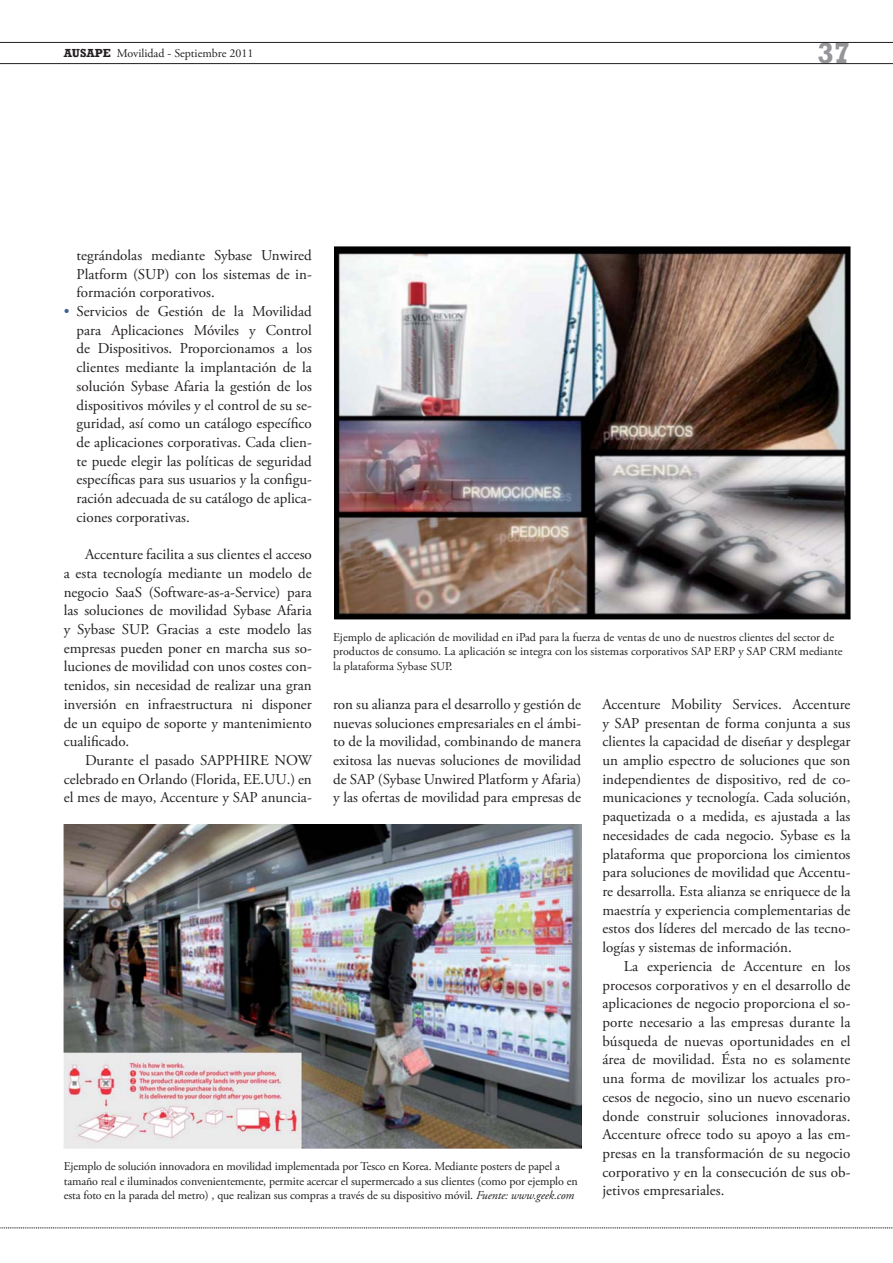
<style>
.page{position:relative;width:893px;height:1263px;background:#fff}
.page>*{position:absolute;margin:0;border:0;box-sizing:border-box;transform-origin:0 0}
.t1{font:700 30px "Rockwell";color:#939598}
.t2{font:15px/18.8px "Adobe Garamond Pro";color:#231f20;text-align:justify}
.t3{font:12px/14.4px "Adobe Garamond Pro";letter-spacing:-.01em;color:#231f20}
.s1{font-family:"Rockwell";font-weight:700}
.s2{color:#3b609b}
.s3{font-style:italic}
</style>
<div class="page">
<hr style="left:0;top:42px;width:893px;height:1px;background:#231f20">
<hr style="left:0;top:63px;width:893px;height:1px;background:#231f20">
<svg style="left:0;top:1227px;width:893px;height:1px"></svg>
<img style="left:335px;top:247px;width:515px;height:372px">
<img style="left:64px;top:825px;width:517px;height:323px">
<p class="t3" style="left:64px;top:47px;width:191px"><span class="s1">AUSAPE</span> Movilidad - Septiembre 2011</p>
<h1 class="t1" style="left:817px;top:35px;width:35px">37</h1>
<p class="t2" style="left:77px;top:247px;width:237px">tegrándolas mediante Sybase Unwired Platform (SUP) con los sistemas de in&shy;formación corporativos.</p>
<p class="t2" style="left:77px;top:303px;width:237px;text-indent:-13px"><span class="s2">•</span> Servicios de Gestión de la Movilidad para Aplicaciones Móviles y Control de Dispositivos. Proporcionamos a los clientes mediante la implantación de la solución Sybase Afaria la gestión de los dispositivos móviles y el control de su se&shy;guridad, así como un catálogo específico de aplicaciones corporativas. Cada clien&shy;te puede elegir las políticas de seguridad específicas para sus usuarios y la configu&shy;ración adecuada de su catálogo de aplica&shy;ciones corporativas.</p>
<p class="t2" style="left:64px;top:546px;width:250px;text-indent:21px">Accenture facilita a sus clientes el acceso a esta tecnología mediante un modelo de negocio SaaS (Software-as-a-Service) para las soluciones de movilidad Sybase Afaria y Sybase SUP. Gracias a este modelo las empresas pueden poner en marcha sus so&shy;luciones de movilidad con unos costes con&shy;tenidos, sin necesidad de realizar una gran inversión en infraestructura ni disponer de un equipo de soporte y mantenimiento cualificado.</p>
<p class="t2" style="left:64px;top:752px;width:250px;text-indent:21px">Durante el pasado SAPPHIRE NOW celebrado en Orlando (Florida, EE.UU.) en el mes de mayo, Accenture y SAP anuncia-</p>
<p class="t3" style="left:333px;top:631px;width:511px">Ejemplo de aplicación de movilidad en iPad para la fuerza de ventas de uno de nuestros clientes del sector de productos de consumo. La aplicación se integra con los sistemas corporativos SAP ERP y SAP CRM mediante la plataforma Sybase SUP.</p>
<p class="t2" style="left:333px;top:696px;width:250px">ron su alianza para el desarrollo y gestión de nuevas soluciones empresariales en el ámbi&shy;to de la movilidad, combinando de manera exitosa las nuevas soluciones de movilidad de SAP (Sybase Unwired Platform y Afaria) y las ofertas de movilidad para empresas de</p>
<p class="t2" style="left:602px;top:696px;width:250px">Accenture Mobility Services. Accenture y SAP presentan de forma conjunta a sus clientes la capacidad de diseñar y desplegar un amplio espectro de soluciones que son independientes de dispositivo, red de co&shy;municaciones y tecnología. Cada solución, paquetizada o a medida, es ajustada a las necesidades de cada negocio. Sybase es la plataforma que proporciona los cimientos para soluciones de movilidad que Accentu&shy;re desarrolla. Esta alianza se enriquece de la maestría y experiencia complementarias de estos dos líderes del mercado de las tecno&shy;logías y sistemas de información.</p>
<p class="t2" style="left:602px;top:958px;width:250px;text-indent:21px">La experiencia de Accenture en los procesos corporativos y en el desarrollo de aplicaciones de negocio proporciona el so&shy;porte necesario a las empresas durante la búsqueda de nuevas oportunidades en el área de movilidad. Ésta no es solamente una forma de movilizar los actuales pro&shy;cesos de negocio, sino un nuevo escenario donde construir soluciones innovadoras.<br>Accenture ofrece todo su apoyo a las em&shy;presas en la transformación de su negocio corporativo y en la consecución de sus ob&shy;jetivos empresariales.</p>
<p class="t3" style="left:64px;top:1160px;width:515px">Ejemplo de solución innovadora en movilidad implementada por Tesco en Korea. Mediante posters de papel a tamaño real e iluminados convenientemente, permite acercar el supermercado a sus clientes (como por ejemplo en esta foto en la parada del metro) , que realizan sus compras a través de su dispositivo móvil. <span class="s3">Fuente: www.geek.com</span></p>
</div>
